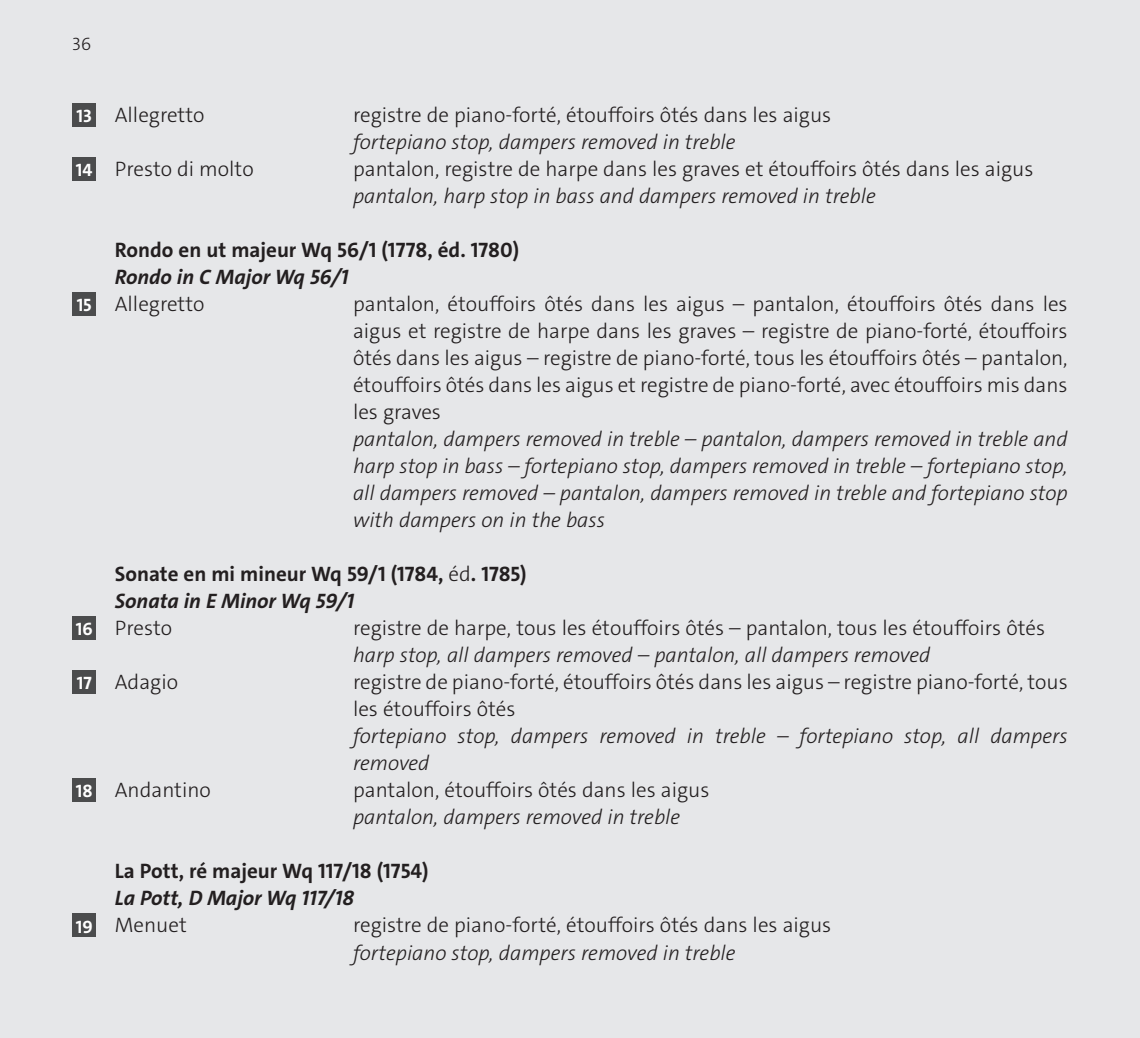
<style>
.page{position:relative;width:1140px;height:1038px;background:#fff}
.page>*{position:absolute;margin:0;border:0;box-sizing:border-box;transform-origin:0 0}
.t1{font:300 21px/27px "The Sans C4 s";color:#231f20;text-align:justify}
.t2{font:italic 300 21px/27px "The Sans C4 s";color:#231f20;text-align:justify}
.t3{font:700 21px "The Sans C4 s";color:#231f20}
.t4{font:italic 700 21px "The Sans C4 s";color:#231f20}
.t5{font:700 18px "The Sans C4 s";color:#fff}
.t6{font:300 18px "The Sans C4 s";color:#231f20}
.s1{font-weight:300}
</style>
<div class="page">
<div style="left:0;top:0;width:1140px;height:1037px;background:#e6e7e9"></div>
<div style="left:72px;top:103px;width:24px;height:24px;background:#4b4c4d"></div>
<div style="left:72px;top:157px;width:24px;height:24px;background:#4b4c4d"></div>
<div style="left:72px;top:292px;width:24px;height:24px;background:#4b4c4d"></div>
<div style="left:72px;top:616px;width:24px;height:24px;background:#4b4c4d"></div>
<div style="left:72px;top:670px;width:24px;height:24px;background:#4b4c4d"></div>
<div style="left:72px;top:778px;width:24px;height:24px;background:#4b4c4d"></div>
<div style="left:72px;top:913px;width:24px;height:24px;background:#4b4c4d"></div>
<p class="t6" style="left:72px;top:32px;width:20px">36</p>
<p class="t5" style="left:77px;top:104px;width:17px">13</p>
<p class="t1" style="left:115px;top:102px;width:91px">Allegretto</p>
<p class="t1" style="left:353px;top:102px;width:479px">registre de piano-forté, étouffoirs ôtés dans les aigus</p>
<p class="t2" style="left:353px;top:129px;width:384px">fortepiano stop, dampers removed in treble</p>
<p class="t5" style="left:76px;top:158px;width:18px">14</p>
<p class="t1" style="left:115px;top:156px;width:140px">Presto di molto</p>
<p class="t1" style="left:353px;top:156px;width:682px">pantalon, registre de harpe dans les graves et étouffoirs ôtés dans les aigus</p>
<p class="t2" style="left:353px;top:183px;width:524px">pantalon, harp stop in bass and dampers removed in treble</p>
<p class="t3" style="left:115px;top:236px;width:406px">Rondo en ut majeur Wq 56/1 (1778, éd. 1780)</p>
<p class="t4" style="left:115px;top:263px;width:235px">Rondo in C Major Wq 56/1</p>
<p class="t5" style="left:77px;top:293px;width:17px">15</p>
<p class="t1" style="left:115px;top:291px;width:91px">Allegretto</p>
<p class="t1" style="left:353px;top:291px;width:716px">pantalon, étouffoirs ôtés dans les aigus – pantalon, étouffoirs ôtés dans les aigus et registre de harpe dans les graves – registre de piano-forté, étouffoirs ôtés dans les aigus – registre de piano-forté, tous les étouffoirs ôtés – pantalon, étouffoirs ôtés dans les aigus et registre de piano-forté, avec étouffoirs mis dans les graves</p>
<p class="t2" style="left:353px;top:426px;width:716px">pantalon, dampers removed in treble – pantalon, dampers removed in treble and harp stop in bass – fortepiano stop, dampers removed in treble – fortepiano stop, all dampers removed – pantalon, dampers removed in treble and fortepiano stop with dampers on in the bass</p>
<p class="t3" style="left:115px;top:560px;width:413px">Sonate en mi mineur Wq 59/1 (1784, <span class="s1">éd</span>. 1785)</p>
<p class="t4" style="left:115px;top:587px;width:240px">Sonata in E Minor Wq 59/1</p>
<p class="t5" style="left:76px;top:617px;width:18px">16</p>
<p class="t1" style="left:115px;top:615px;width:59px">Presto</p>
<p class="t1" style="left:353px;top:615px;width:693px">registre de harpe, tous les étouffoirs ôtés – pantalon, tous les étouffoirs ôtés</p>
<p class="t2" style="left:353px;top:642px;width:579px">harp stop, all dampers removed – pantalon, all dampers removed</p>
<p class="t5" style="left:77px;top:671px;width:16px">17</p>
<p class="t1" style="left:115px;top:669px;width:65px">Adagio</p>
<p class="t1" style="left:353px;top:669px;width:716px">registre de piano-forté, étouffoirs ôtés dans les aigus – registre piano-forté, tous les étouffoirs ôtés</p>
<p class="t2" style="left:353px;top:723px;width:716px">fortepiano stop, dampers removed in treble – fortepiano stop, all dampers removed</p>
<p class="t5" style="left:76px;top:779px;width:18px">18</p>
<p class="t1" style="left:115px;top:777px;width:98px">Andantino</p>
<p class="t1" style="left:353px;top:777px;width:358px">pantalon, étouffoirs ôtés dans les aigus</p>
<p class="t2" style="left:353px;top:804px;width:329px">pantalon, dampers removed in treble</p>
<p class="t3" style="left:115px;top:857px;width:315px">La Pott, ré majeur Wq 117/18 (1754)</p>
<p class="t4" style="left:115px;top:884px;width:241px">La Pott, D Major Wq 117/18</p>
<p class="t5" style="left:76px;top:914px;width:18px">19</p>
<p class="t1" style="left:115px;top:912px;width:73px">Menuet</p>
<p class="t1" style="left:353px;top:912px;width:479px">registre de piano-forté, étouffoirs ôtés dans les aigus</p>
<p class="t2" style="left:353px;top:939px;width:384px">fortepiano stop, dampers removed in treble</p>
</div>
